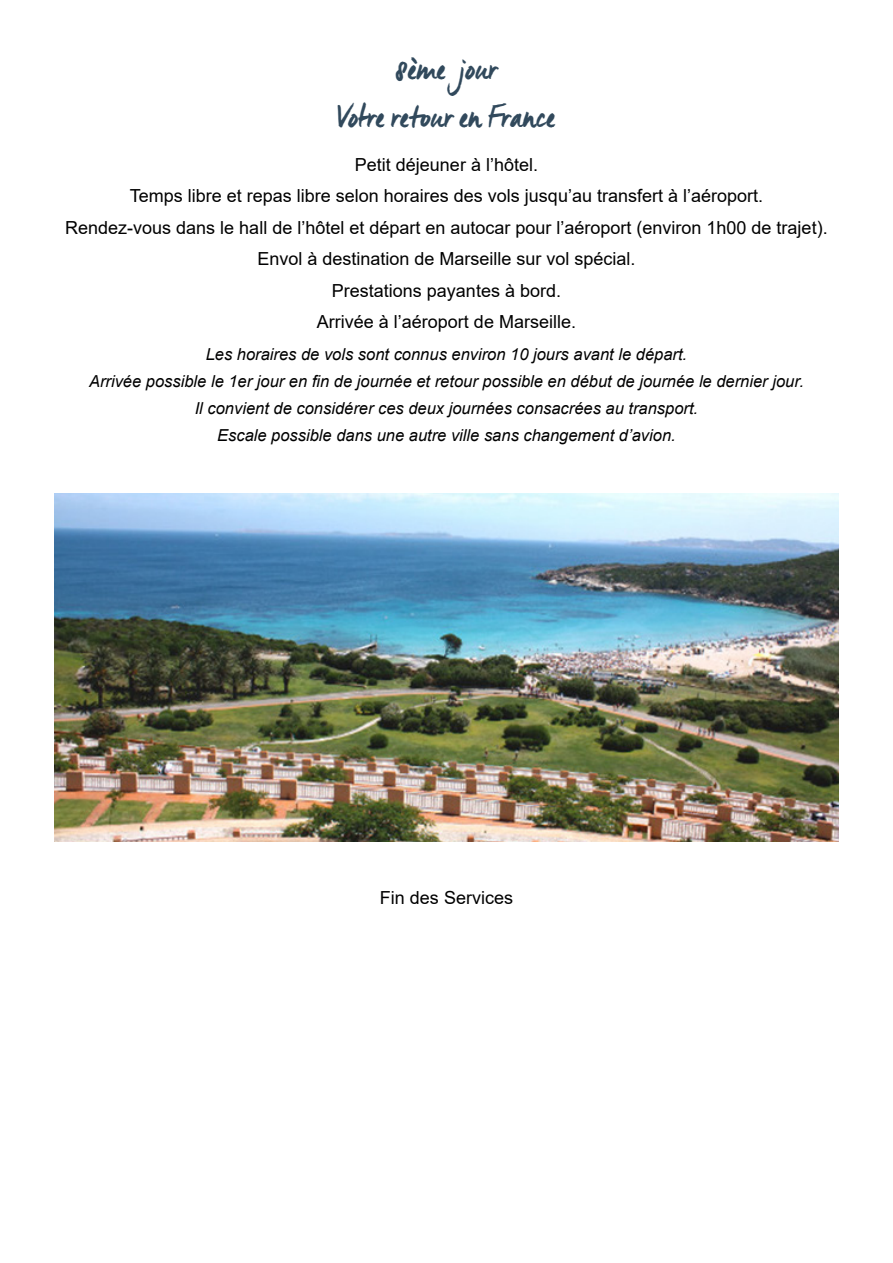
<style>
.page{position:relative;width:893px;height:1263px;background:#fff}
.page>*{position:absolute;margin:0;border:0;box-sizing:border-box;transform-origin:0 0}
.t1{font:33px "Manus";color:#31495c}
.t2{font:18px "Arial";color:#000001}
.t3{font:italic 16.5px "Arial";color:#000001}
</style>
<div class="page">
<img style="left:54px;top:493px;width:785px;height:348px">
<p class="t1" style="left:395px;top:48px;width:103px">8ème jour</p>
<p class="t1" style="left:338px;top:96px;width:219px">Votre retour en France</p>
<p class="t2" style="left:355px;top:152px;width:185px">Petit déjeuner à l’hôtel.</p>
<p class="t2" style="left:130px;top:184px;width:635px">Temps libre et repas libre selon horaires des vols jusqu’au transfert à l’aéroport.</p>
<p class="t2" style="left:65px;top:215px;width:764px">Rendez-vous dans le hall de l’hôtel et départ en autocar pour l’aéroport (environ 1h00 de trajet).</p>
<p class="t2" style="left:257px;top:247px;width:380px">Envol à destination de Marseille sur vol spécial.</p>
<p class="t2" style="left:332px;top:278px;width:231px">Prestations payantes à bord.</p>
<p class="t2" style="left:317px;top:310px;width:261px">Arrivée à l’aéroport de Marseille.</p>
<p class="t3" style="left:206px;top:343px;width:483px">Les horaires de vols sont connus environ 10 jours avant le départ.</p>
<p class="t3" style="left:89px;top:370px;width:716px">Arrivée possible le 1er jour en fin de journée et retour possible en début de journée le dernier jour.</p>
<p class="t3" style="left:195px;top:397px;width:505px">Il convient de considérer ces deux journées consacrées au transport.</p>
<p class="t3" style="left:217px;top:424px;width:460px">Escale possible dans une autre ville sans changement d’avion.</p>
<p class="t2" style="left:380px;top:885px;width:135px">Fin des Services</p>
</div>
